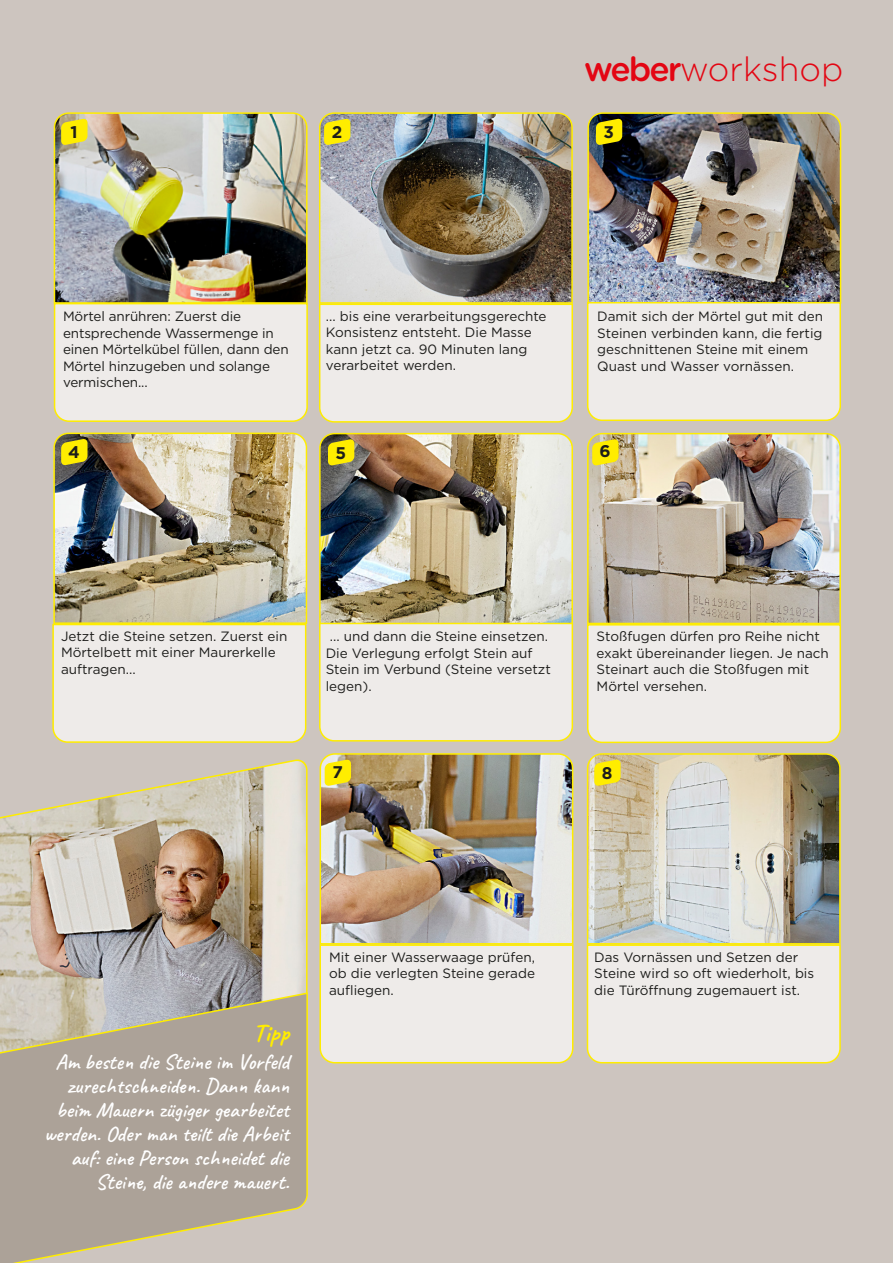
<style>
.page{position:relative;width:893px;height:1263px;background:#cdc5bf}
.page>*{position:absolute;margin:0;border:0;box-sizing:border-box;transform-origin:0 0}
.t1{font:300 33.75px "Gotham";color:#e30613}
.t2{font:700 25.5px "Caveat";color:#ffed00}
.t3{font:600 21.75px/24px "Caveat";color:#fff;text-align:right}
.t4{font:700 16.95px "Gotham";color:#1d1d1b}
.t5{font:13.5px/16.5px "Gotham";color:#1d1d1b}
.s1{font-family:"Gotham Rounded";font-weight:500}
</style>
<div class="page">
<img style="left:0;top:759px;width:308px;height:232px">
<svg style="left:0;top:991px;width:308px;height:272px;background:#b2a99d"></svg>
<img style="left:53px;top:112px;width:255px;height:190px">
<div style="left:53px;top:302px;width:255px;height:120px;background:#eeebe9"></div>
<img style="left:319px;top:112px;width:254px;height:191px">
<div style="left:319px;top:303px;width:254px;height:120px;background:#eeebe9"></div>
<img style="left:587px;top:112px;width:255px;height:189px">
<svg style="left:587px;top:301px;width:255px;height:121px;background:#ede9df"></svg>
<img style="left:586px;top:753px;width:255px;height:191px">
<div style="left:586px;top:944px;width:255px;height:120px;background:#eeebe9"></div>
<svg style="left:61px;top:118px;width:26px;height:28px"></svg>
<svg style="left:324px;top:118px;width:26px;height:28px"></svg>
<img style="left:319px;top:753px;width:255px;height:191px">
<div style="left:319px;top:944px;width:255px;height:120px;background:#eeebe9"></div>
<svg style="left:325px;top:759px;width:26px;height:27px"></svg>
<img style="left:587px;top:432px;width:254px;height:191px">
<div style="left:587px;top:623px;width:254px;height:121px;background:#eeebe9"></div>
<svg style="left:592px;top:438px;width:26px;height:28px"></svg>
<img style="left:53px;top:432px;width:255px;height:192px">
<div style="left:52px;top:623px;width:255px;height:120px;background:#eeebe9"></div>
<svg style="left:61px;top:438px;width:26px;height:28px"></svg>
<svg style="left:596px;top:118px;width:26px;height:28px"></svg>
<svg style="left:594px;top:759px;width:27px;height:27px"></svg>
<div style="left:319px;top:625px;width:255px;height:117px;background:#eeebe9"></div>
<img style="left:319px;top:432px;width:255px;height:193px">
<svg style="left:328px;top:438px;width:26px;height:28px"></svg>
<p class="t4" style="left:71px;top:121px;width:9px">1</p>
<p class="t4" style="left:332px;top:121px;width:12px">2</p>
<h1 class="t1" style="left:584px;top:48px;width:261px"><span class="s1">weber</span>workshop</h1>
<p class="t4" style="left:604px;top:121px;width:12px">3</p>
<p class="t5" style="left:63px;top:308px;width:227px">Mörtel anrühren: Zuerst die entsprechende Wassermenge in einen Mörtelkübel füllen, dann den<br>Mörtel hinzugeben und solange vermischen...</p>
<p class="t5" style="left:326px;top:308px;width:222px">... bis eine verarbeitungsgerechte<br>Konsistenz entsteht. Die Masse kann jetzt ca. 90 Minuten lang verarbeitet werden.</p>
<p class="t5" style="left:597px;top:308px;width:227px">Damit sich der Mörtel gut mit den<br>Steinen verbinden kann, die fertig geschnittenen Steine mit einem<br>Quast und Wasser vornässen.</p>
<p class="t4" style="left:68px;top:441px;width:13px">4</p>
<p class="t4" style="left:336px;top:441px;width:12px">5</p>
<p class="t4" style="left:600px;top:440px;width:13px">6</p>
<p class="t5" style="left:61px;top:627px;width:228px">Jetzt die Steine setzen. Zuerst ein<br>Mörtelbett mit einer Maurerkelle auftragen...</p>
<p class="t5" style="left:326px;top:628px;width:227px">... und dann die Steine einsetzen.<br>Die Verlegung erfolgt Stein auf<br>Stein im Verbund (Steine versetzt legen).</p>
<p class="t4" style="left:332px;top:760px;width:12px">7</p>
<p class="t5" style="left:597px;top:628px;width:234px">Stoßfugen dürfen pro Reihe nicht exakt übereinander liegen. Je nach<br>Steinart auch die Stoßfugen mit<br>Mörtel versehen.</p>
<p class="t4" style="left:602px;top:762px;width:12px">8</p>
<h2 class="t2" style="left:253px;top:1016px;width:37px">Tipp</h2>
<h3 class="t3" style="left:44px;top:1050px;width:247px">Am besten die Steine im Vorfeld zurechtschneiden. Dann kann beim Mauern zügiger gearbeitet werden. Oder man teilt die Arbeit auf: eine Person schneidet die<br>Steine, die andere mauert.</h3>
<p class="t5" style="left:329px;top:948px;width:207px;text-align:justify">Mit einer Wasserwaage prüfen, ob die verlegten Steine gerade aufliegen.</p>
<p class="t5" style="left:594px;top:948px;width:221px">Das Vornässen und Setzen der<br>Steine wird so oft wiederholt, bis die Türöffnung zugemauert ist.</p>
</div>
